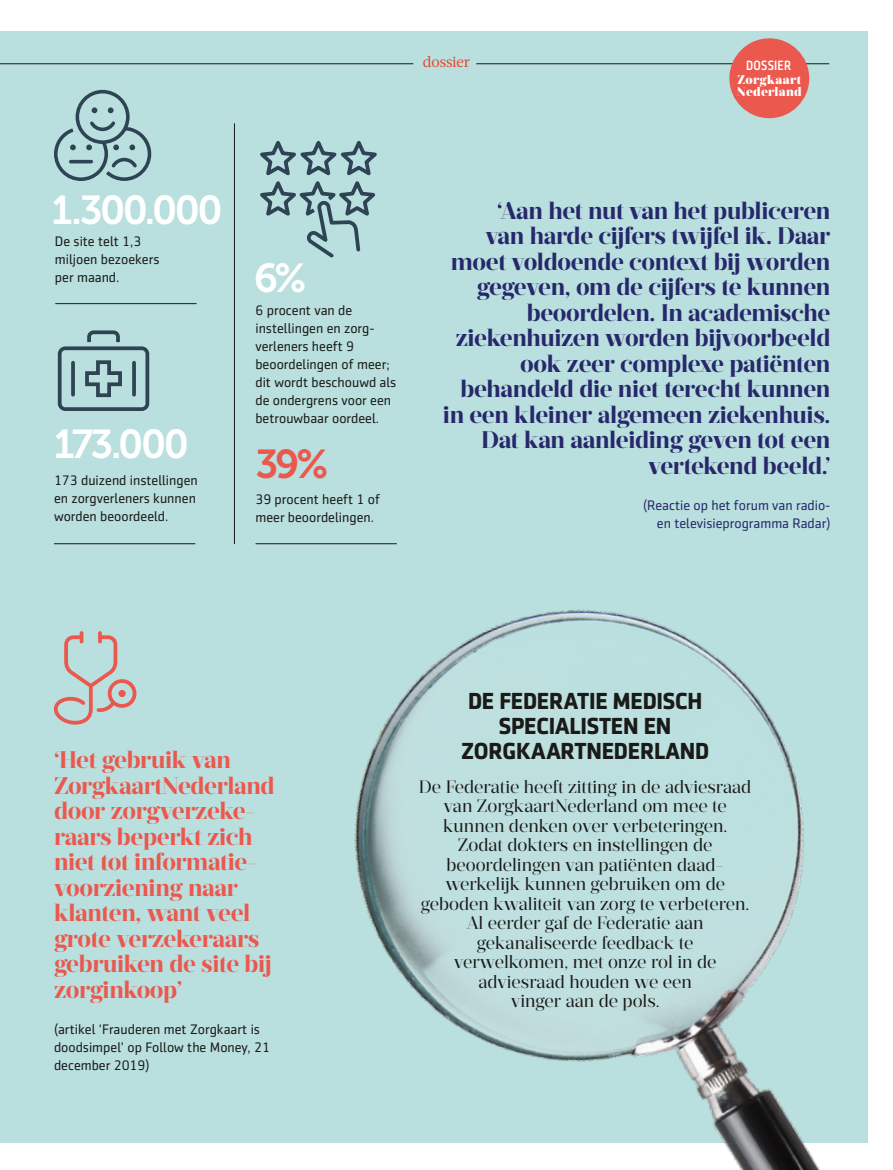
<style>
.page{position:relative;width:893px;height:1170px;background:#fff}
.page>*{position:absolute;margin:0;border:0;box-sizing:border-box;transform-origin:0 0}
.t1{font:40.2px "Museo Sans 700";letter-spacing:-.065em;color:#fff}
.t2{font:40.2px "Museo Sans 700";color:#eb584e}
.t3{font:700 24px/25.5px "Prumo Display";letter-spacing:-.015em;color:#27286b;text-align:right}
.t4{font:700 24px/25.5px "Prumo Display";letter-spacing:-.015em;color:#eb584e}
.t5{font:700 23.55px/25px "Sentico Sans DT";letter-spacing:-.01em;color:#1a1a18;text-align:center}
.t6{font:18px/19.5px "Prumo Display";color:#1a1a18;text-align:center}
.t7{font:15px "Acta";letter-spacing:-.01em;color:#e84022}
.t8{font:13.95px/18px "Sentico Sans DT";color:#1a1a18}
.t9{font:13.95px/18px "Sentico Sans DT";color:#27286b;text-align:right}
.t10{font:500 13.65px "Sentico Sans DT Cond";letter-spacing:.02em;color:#fff}
.t11{font:900 12.6px/12.3px "Prumo Display";letter-spacing:.025em;color:#fff}
</style>
<div class="page">
<div style="left:0;top:31px;width:867px;height:1111px;background:#b9dfde"></div>
<hr style="left:476px;top:63px;width:353px;height:1px;background:#1a1a18">
<hr style="left:0;top:63px;width:413px;height:1px;background:#1a1a18">
<svg style="left:58px;top:330px;width:91px;height:81px"></svg>
<svg style="left:71px;top:362px;width:4px;height:32px"></svg>
<svg style="left:132px;top:362px;width:4px;height:32px"></svg>
<img style="left:223px;top:481px;width:645px;height:688px">
<hr style="left:234px;top:123px;width:1px;height:421px;background:#1a1a18">
<hr style="left:55px;top:303px;width:142px;height:1px;background:#1a1a18">
<hr style="left:54px;top:543px;width:141px;height:1px;background:#1a1a18">
<svg style="left:54px;top:89px;width:98px;height:92px"></svg>
<hr style="left:71px;top:160px;width:20px;height:3px;background:#2e4354">
<hr style="left:256px;top:543px;width:141px;height:1px;background:#1a1a18">
<svg style="left:260px;top:141px;width:117px;height:117px"></svg>
<svg style="left:54px;top:633px;width:83px;height:91px"></svg>
<div style="left:119px;top:690px;width:7px;height:7px;border:4px solid #eb584e;border-radius:50%"></div>
<div style="left:729px;top:38px;width:80px;height:80px;background:#eb584e;border-radius:50%"></div>
<p class="t7" style="left:423px;top:53px;width:49px">dossier</p>
<p class="t10" style="left:746px;top:58px;width:47px">DOSSIER</p>
<p class="t11" style="left:737px;top:74px;width:66px">Zorgkaart<br>Nederland</p>
<h1 class="t1" style="left:52px;top:187px;width:172px">1.300.000</h1>
<p class="t8" style="left:55px;top:232px;width:106px">De site telt 1,3 miljoen bezoekers per maand.</p>
<h1 class="t1" style="left:54px;top:422px;width:136px">173.000</h1>
<p class="t8" style="left:54px;top:471px;width:145px">173 duizend instellingen en zorgverleners kunnen worden beoordeeld.</p>
<h1 class="t1" style="left:254px;top:256px;width:54px">6%</h1>
<p class="t8" style="left:255px;top:301px;width:142px">6 procent van de instellingen en zorg&shy;verleners heeft 9 beoordelingen of meer; dit wordt beschouwd als de ondergrens voor een betrouwbaar oordeel.</p>
<h1 class="t2" style="left:256px;top:441px;width:74px">39%</h1>
<p class="t8" style="left:255px;top:490px;width:126px">39 procent heeft 1 of meer beoordelingen.</p>
<p class="t3" style="left:443px;top:199px;width:389px">‘Aan het nut van het publiceren<br>van harde cijfers twijfel ik. Daar moet voldoende context bij worden gegeven, om de cijfers te kunnen beoordelen. In academische ziekenhuizen worden bijvoorbeeld ook zeer complexe patiënten behandeld die niet terecht kunnen in een kleiner algemeen ziekenhuis.<br>Dat kan aanleiding geven tot een vertekend beeld.’</p>
<p class="t9" style="left:643px;top:496px;width:189px">(Reactie op het forum van radio&shy;en televisieprogramma Radar)</p>
<h2 class="t4" style="left:54px;top:748px;width:222px">‘Het gebruik van<br>ZorgkaartNederland door zorgverzeke&shy;raars beperkt zich niet tot informatie&shy;voorziening naar klanten, want veel grote verzekeraars gebruiken de site bij zorginkoop’</h2>
<p class="t8" style="left:54px;top:1020px;width:218px">(artikel ‘Frauderen met Zorgkaart is doodsimpel’ op Follow the Money, 21 december 2019)</p>
<h3 class="t5" style="left:461px;top:688px;width:250px">DE FEDERATIE MEDISCH<br>SPECIALISTEN EN<br>ZORGKAARTNEDERLAND</h3>
<p class="t6" style="left:419px;top:776px;width:334px">De Federatie heeft zitting in de adviesraad van ZorgkaartNederland om mee te kunnen denken over verbeteringen.<br>Zodat dokters en instellingen de beoordelingen van patiënten daad&shy;werkelijk kunnen gebruiken om de geboden kwaliteit van zorg te verbeteren.<br>Al eerder gaf de Federatie aan gekanaliseerde feedback te verwelkomen, met onze rol in de adviesraad houden we een<br>vinger aan de pols.</p>
</div>
